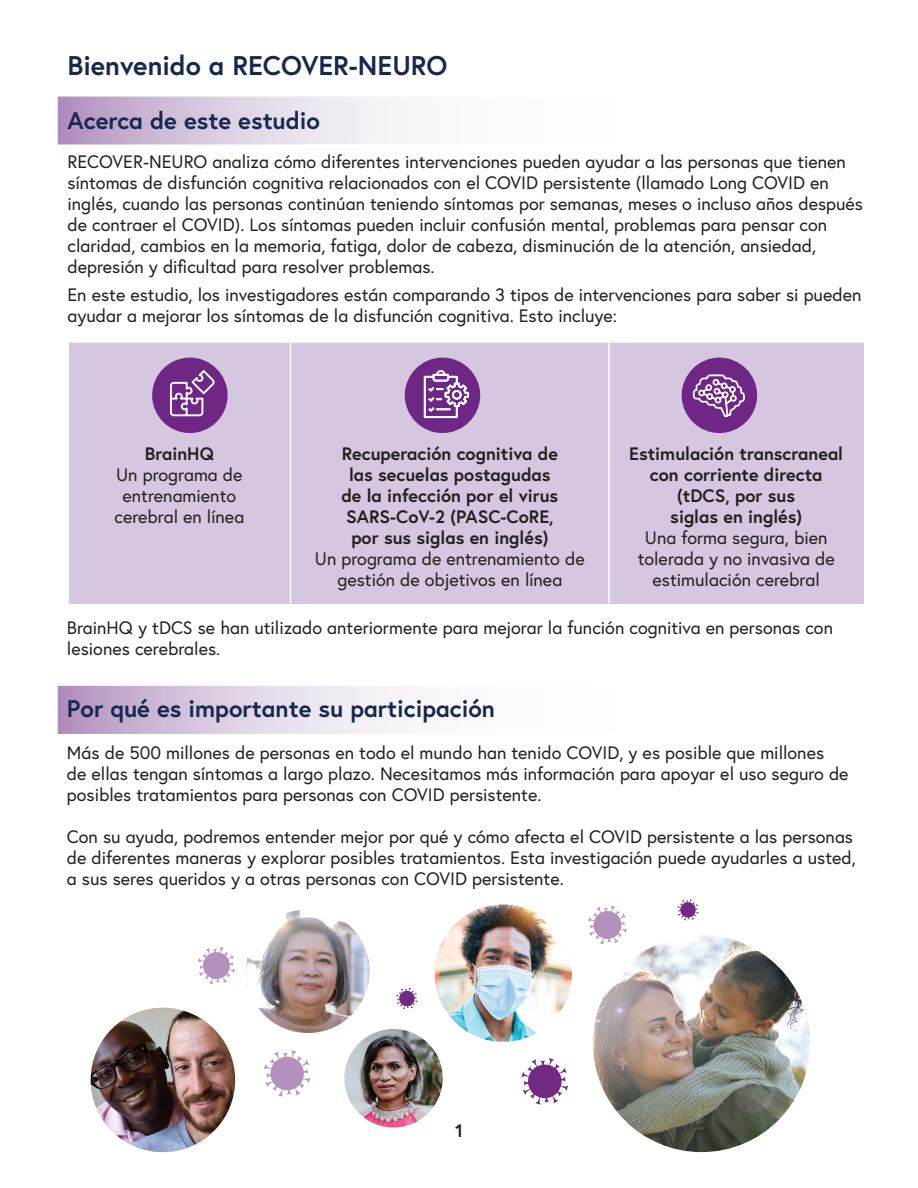
<style>
.page{position:relative;width:918px;height:1188px;background:#fff}
.page>*{position:absolute;margin:0;border:0;box-sizing:border-box;transform-origin:0 0}
.t1{font:700 27px "Europa";color:#16284f}
.t2{font:700 24px "Europa";color:#16284f}
.t3{font:18px/21px "Europa";color:#231f20}
.t4{font:700 18px/21px "Europa";color:#231f20;text-align:center}
</style>
<div class="page">
<svg style="left:61px;top:689px;width:344px;height:42px;background:#dacce1"></svg>
<div style="left:58px;top:686px;width:782px;height:48px;border:2px solid #fff"></div>
<svg style="left:61px;top:100px;width:344px;height:42px;background:#dacce1"></svg>
<div style="left:58px;top:97px;width:782px;height:48px;border:2px solid #fff"></div>
<div style="left:68px;top:342px;width:223px;height:262px;background:#d5c7df"></div>
<div style="left:291px;top:342px;width:318px;height:262px;background:#d5c7df"></div>
<div style="left:609px;top:342px;width:254px;height:262px;background:#d5c7df"></div>
<hr style="left:68px;top:341px;width:223px;height:2px;background:#fff">
<hr style="left:68px;top:343px;width:1px;height:260px;background:#fff">
<hr style="left:291px;top:341px;width:318px;height:2px;background:#fff">
<hr style="left:290px;top:343px;width:1px;height:260px;background:#fff">
<hr style="left:609px;top:341px;width:255px;height:2px;background:#fff">
<hr style="left:608px;top:343px;width:2px;height:260px;background:#fff">
<div style="left:152px;top:358px;width:76px;height:75px;background:#6f2786;border-radius:50%"></div>
<svg style="left:170px;top:370px;width:45px;height:46px"></svg>
<div style="left:405px;top:358px;width:75px;height:75px;background:#6f2786;border-radius:50%"></div>
<div style="left:682px;top:358px;width:75px;height:75px;background:#6f2786;border-radius:50%"></div>
<svg style="left:693px;top:374px;width:52px;height:43px"></svg>
<img style="left:593px;top:935px;width:217px;height:217px;border-radius:109px">
<img style="left:246px;top:909px;width:124px;height:124px;border-radius:62px">
<img style="left:435px;top:904px;width:137px;height:138px;border-radius:69px">
<img style="left:91px;top:1008px;width:144px;height:144px;border-radius:72px">
<svg style="left:198px;top:947px;width:37px;height:37px"></svg>
<svg style="left:588px;top:906px;width:39px;height:38px"></svg>
<svg style="left:264px;top:1050px;width:46px;height:47px"></svg>
<svg style="left:522px;top:1058px;width:46px;height:47px"></svg>
<img style="left:344px;top:1029px;width:99px;height:98px;border-radius:49px">
<svg style="left:396px;top:988px;width:22px;height:21px"></svg>
<svg style="left:677px;top:899px;width:22px;height:21px"></svg>
<svg style="left:424px;top:370px;width:45px;height:48px"></svg>
<p class="t1" style="left:68px;top:47px;width:382px">Bienvenido a RECOVER-NEURO</p>
<h2 class="t2" style="left:68px;top:104px;width:254px">Acerca de este estudio</h2>
<p class="t3" style="left:68px;top:151px;width:797px">RECOVER-NEURO analiza cómo diferentes intervenciones pueden ayudar a las personas que tienen síntomas de disfunción cognitiva relacionados con el COVID persistente (llamado Long COVID en inglés, cuando las personas continúan teniendo síntomas por semanas, meses o incluso años después de contraer el COVID). Los síntomas pueden incluir confusión mental, problemas para pensar con claridad, cambios en la memoria, fatiga, dolor de cabeza, disminución de la atención, ansiedad, depresión y dificultad para resolver problemas.</p>
<p class="t3" style="left:68px;top:284px;width:795px">En este estudio, los investigadores están comparando 3 tipos de intervenciones para saber si pueden ayudar a mejorar los síntomas de la disfunción cognitiva. Esto incluye:</p>
<p class="t4" style="left:341px;top:443px;width:219px">Recuperación cognitiva de las secuelas postagudas de la infección por el virus<br>SARS-CoV-2 (PASC-CoRE, por sus siglas en inglés)</p>
<p class="t3" style="left:315px;top:548px;width:271px;text-align:center">Un programa de entrenamiento de gestión de objetivos en línea</p>
<p class="t4" style="left:629px;top:443px;width:215px">Estimulación transcraneal con corriente directa (tDCS, por sus<br>siglas en inglés)</p>
<p class="t3" style="left:638px;top:527px;width:199px;text-align:center">Una forma segura, bien tolerada y no invasiva de estimulación cerebral</p>
<p class="t3" style="left:67px;top:617px;width:768px">BrainHQ y tDCS se han utilizado anteriormente para mejorar la función cognitiva en personas con lesiones cerebrales.</p>
<p class="t4" style="left:145px;top:443px;width:71px">BrainHQ</p>
<p class="t3" style="left:114px;top:464px;width:131px;text-align:center">Un programa de entrenamiento cerebral en línea</p>
<h2 class="t2" style="left:67px;top:692px;width:430px">Por qué es importante su participación</h2>
<p class="t3" style="left:67px;top:742px;width:783px">Más de 500 millones de personas en todo el mundo han tenido COVID, y es posible que millones<br>de ellas tengan síntomas a largo plazo. Necesitamos más información para apoyar el uso seguro de posibles tratamientos para personas con COVID persistente.</p>
<p class="t3" style="left:67px;top:826px;width:791px">Con su ayuda, podremos entender mejor por qué y cómo afecta el COVID persistente a las personas de diferentes maneras y explorar posibles tratamientos. Esta investigación puede ayudarles a usted, a sus seres queridos y a otras personas con COVID persistente.</p>
<p class="t4" style="left:455px;top:1120px;width:9px">1</p>
</div>
